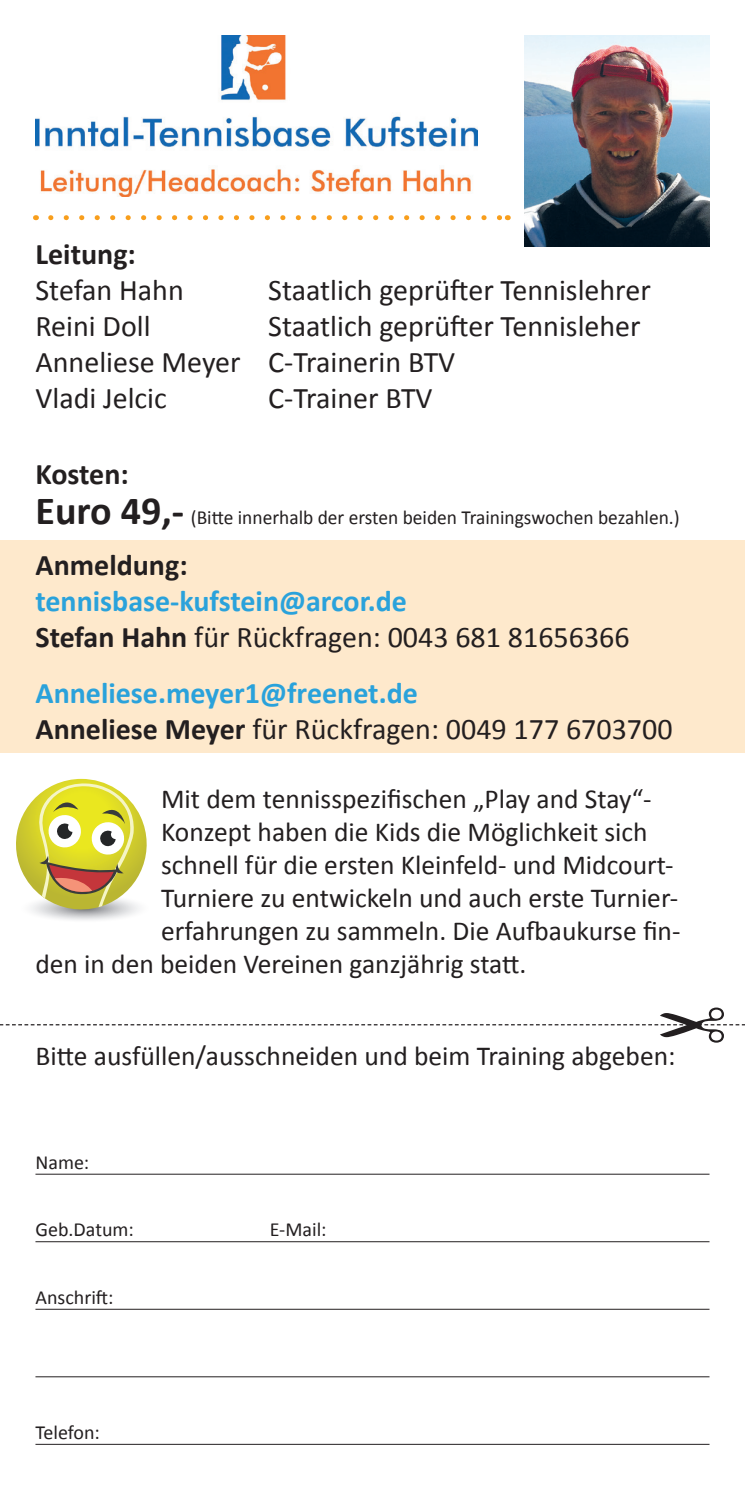
<style>
.page{position:relative;width:745px;height:1489px;background:#fff}
.page>*{position:absolute;margin:0;border:0;box-sizing:border-box;transform-origin:0 0}
.t1{font:30px/36px "Calibri";color:#231f20}
.t2{font:700 30px "Calibri";color:#231f20}
.t3{font:27.5px "Calibri";color:#231f20}
.t4{font:20px "Calibri";color:#231f20}
.s1{font-weight:700;font-size:40px}
.s2{font-weight:700;color:#2aa2db}
.s3{font-weight:700}
</style>
<div class="page">
<div style="left:0;top:540px;width:744px;height:212px;background:#fee9cc"></div>
<img style="left:35px;top:35px;width:442px;height:161px">
<img style="left:524px;top:35px;width:185px;height:212px">
<svg style="left:0;top:1007px;width:744px;height:35px"></svg>
<hr style="left:35px;top:1173px;width:674px;height:1px;background:#231f20">
<hr style="left:35px;top:1241px;width:674px;height:1px;background:#231f20">
<hr style="left:35px;top:1308px;width:674px;height:1px;background:#231f20">
<hr style="left:35px;top:1376px;width:674px;height:1px;background:#231f20">
<hr style="left:35px;top:1443px;width:674px;height:1px;background:#231f20">
<svg style="left:16px;top:778px;width:131px;height:142px"></svg>
<svg style="left:51px;top:215px;width:448px;height:5px"></svg>
<p class="t2" style="left:35px;top:235px;width:102px">Leitung:</p>
<p class="t1" style="left:35px;top:270px;width:150px">Stefan Hahn</p>
<p class="t1" style="left:268px;top:270px;width:384px">Staatlich geprüfter Tennislehrer</p>
<p class="t1" style="left:35px;top:306px;width:116px">Reini Doll</p>
<p class="t1" style="left:35px;top:306px;width:606px;text-indent:233px">Staatlich geprüfter Tennisleher<br>Anneliese Meyer C-Trainerin BTV<br>Vladi Jelcic</p>
<p class="t1" style="left:268px;top:378px;width:166px">C-Trainer BTV</p>
<p class="t2" style="left:35px;top:455px;width:95px">Kosten:</p>
<p class="t4" style="left:35px;top:504px;width:645px"><span class="s1">Euro 49,-</span> (Bitte innerhalb der ersten beiden Trainingswochen bezahlen.)</p>
<p class="t2" style="left:35px;top:546px;width:153px">Anmeldung:</p>
<p class="t1" style="left:35px;top:581px;width:595px"><span class="s2">tennisbase-kufstein@arcor.de<br></span><span class="s3">Stefan Hahn</span> für Rückfragen: 0043 681 81656366</p>
<p class="t1" style="left:35px;top:673px;width:638px"><span class="s2">Anneliese.meyer1@freenet.de<br></span><span class="s3">Anneliese Meyer</span> für Rückfragen: 0049 177 6703700</p>
<p class="t3" style="left:161px;top:781px;width:492px">Mit dem tennisspezifischen „Play and Stay“-</p>
<p class="t3" style="left:161px;top:814px;width:487px">Konzept haben die Kids die Möglichkeit sich</p>
<p class="t3" style="left:161px;top:847px;width:513px">schnell für die ersten Kleinfeld- und Midcourt-</p>
<p class="t3" style="left:161px;top:880px;width:518px">Turniere zu entwickeln und auch erste Turnier-</p>
<p class="t3" style="left:161px;top:913px;width:520px">erfahrungen zu sammeln. Die Aufbaukurse fin-</p>
<p class="t3" style="left:35px;top:946px;width:492px">den in den beiden Vereinen ganzjährig statt.</p>
<p class="t3" style="left:35px;top:1038px;width:641px">Bitte ausfüllen/ausschneiden und beim Training abgeben:</p>
<p class="t4" style="left:35px;top:1149px;width:55px">Name:</p>
<p class="t4" style="left:35px;top:1217px;width:100px">Geb.Datum:</p>
<p class="t4" style="left:269px;top:1217px;width:58px">E-Mail:</p>
<p class="t4" style="left:35px;top:1284px;width:80px">Anschrift:</p>
<p class="t4" style="left:35px;top:1419px;width:66px">Telefon:</p>
</div>
